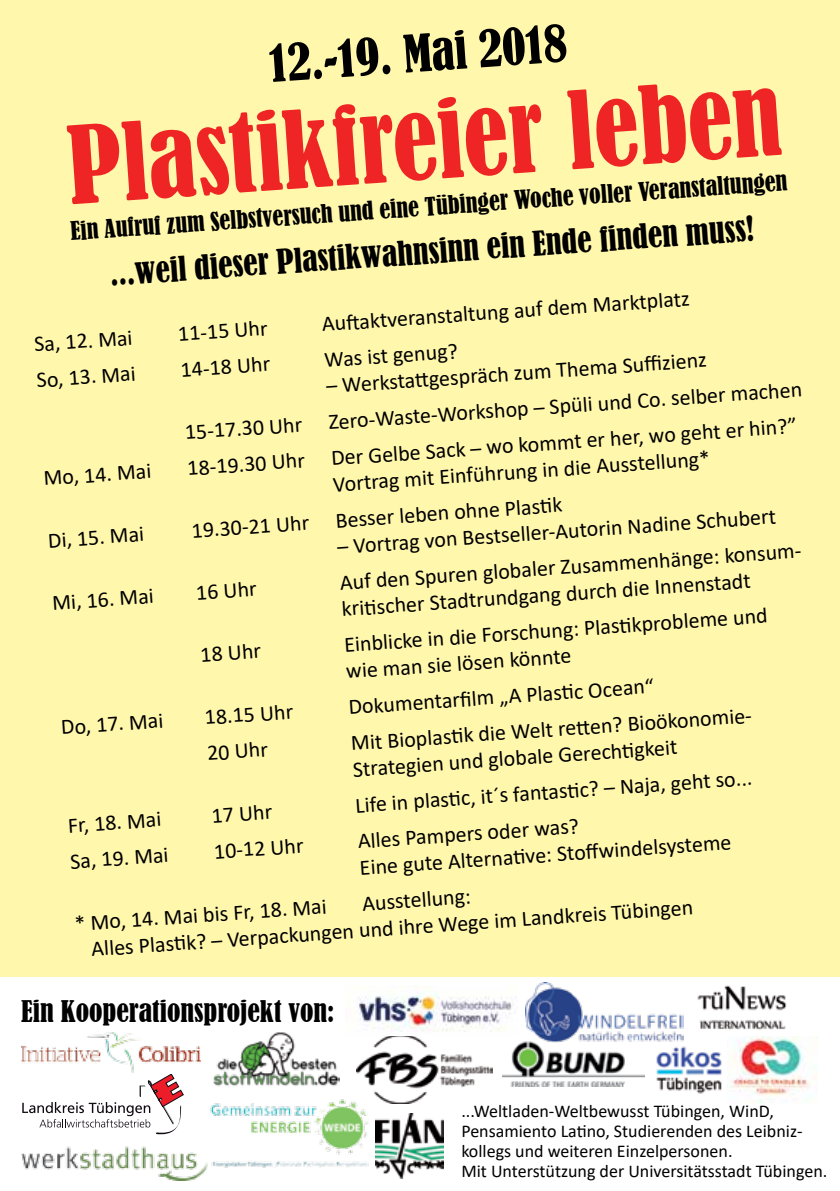
<style>
.page{position:relative;width:840px;height:1191px;background:#fff}
.page>*{position:absolute;margin:0;border:0;box-sizing:border-box;transform-origin:0 0}
.t1{font:condensed 100px "Bernard";color:#ee2524}
.t2{font:condensed 48px "Bernard";color:#000}
.t3{font:condensed 32px "Bernard";color:#000}
.t4{font:condensed 28px "Bernard";color:#000}
.t5{font:condensed 24px "Bernard";color:#000}
.t6{font:22px/26.4px "Calibri";color:#000}
.t7{font:18px/20px "Calibri";color:#000}
</style>
<div class="page">
<div style="left:0;top:0;width:839px;height:1191px;background:#fff7ac"></div>
<div style="left:0;top:977px;width:839px;height:214px;background:#fff"></div>
<img style="left:21px;top:1032px;width:179px;height:40px">
<img style="left:22px;top:1146px;width:185px;height:34px">
<svg style="left:22px;top:1074px;width:161px;height:61px"></svg>
<img style="left:375px;top:1113px;width:68px;height:65px">
<img style="left:356px;top:1036px;width:136px;height:67px">
<img style="left:656px;top:1041px;width:66px;height:53px">
<img style="left:697px;top:985px;width:90px;height:45px">
<img style="left:502px;top:1041px;width:142px;height:45px">
<img style="left:207px;top:1098px;width:165px;height:70px">
<img style="left:525px;top:982px;width:158px;height:60px">
<img style="left:213px;top:1032px;width:126px;height:54px">
<img style="left:358px;top:985px;width:158px;height:47px">
<img style="left:727px;top:1036px;width:83px;height:67px">
<h2 class="t2" style="left:267px;top:36px;width:300px;rotate:-4deg">12.-19. Mai 2018</h2>
<h1 class="t1" style="left:64px;top:108px;width:716px;rotate:-4deg">Plastikfreier leben</h1>
<p class="t5" style="left:69px;top:217px;width:719px;rotate:-4deg">Ein Aufruf zum Selbstversuch und eine Tübinger Woche voller Veranstaltungen</p>
<h3 class="t3" style="left:109px;top:255px;width:647px;rotate:-4deg">...weil dieser Plastikwahnsinn ein Ende finden muss!</h3>
<p class="t6" style="left:321px;top:310px;width:370px;rotate:-4deg">Auft aktveranstaltung auf dem Marktplatz</p>
<p class="t6" style="left:33px;top:330px;width:100px;rotate:-4deg">Sa, 12. Mai</p>
<p class="t6" style="left:177px;top:320px;width:91px;rotate:-4deg">11-15 Uhr</p>
<p class="t6" style="left:323px;top:346px;width:135px;rotate:-4deg">Was ist genug?</p>
<p class="t6" style="left:181px;top:378px;width:619px;line-height:36px;text-indent:144px;rotate:-4deg">– Werkstatt gespräch zum Thema Suffi zienz<br>15-17.30 Uhr Zero-Waste-Workshop – Spüli und Co. selber machen</p>
<p class="t6" style="left:36px;top:366px;width:100px;rotate:-4deg">So, 13. Mai</p>
<p class="t6" style="left:179px;top:356px;width:91px;rotate:-4deg">14-18 Uhr</p>
<p class="t6" style="left:330px;top:444px;width:468px;text-indent:-144px;rotate:-4deg">18-19.30 Uhr Der Gelbe Sack – wo kommt er her, wo geht er hin?”<br>Vortrag mit Einführung in die Ausstellung*</p>
<p class="t6" style="left:43px;top:464px;width:109px;rotate:-4deg">Mo, 14. Mai</p>
<p class="t6" style="left:191px;top:516px;width:372px;rotate:-4deg">19.30-21 Uhr Besser leben ohne Plasti k</p>
<p class="t6" style="left:336px;top:533px;width:441px;rotate:-4deg">– Vortrag von Bestseller-Autorin Nadine Schubert</p>
<p class="t6" style="left:47px;top:526px;width:98px;rotate:-4deg">Di, 15. Mai</p>
<p class="t6" style="left:339px;top:569px;width:479px;rotate:-4deg">Auf den Spuren globaler Zusammenhänge: konsum&shy;kriti scher Stadtrundgang durch die Innenstadt</p>
<p class="t6" style="left:51px;top:589px;width:103px;rotate:-4deg">Mi, 16. Mai</p>
<p class="t6" style="left:195px;top:579px;width:62px;rotate:-4deg">16 Uhr</p>
<p class="t6" style="left:343px;top:631px;width:425px;rotate:-4deg">Einblicke in die Forschung: Plasti kprobleme und wie man sie lösen könnte</p>
<p class="t6" style="left:199px;top:641px;width:62px;rotate:-4deg">18 Uhr</p>
<p class="t6" style="left:347px;top:693px;width:307px;rotate:-4deg">Dokumentarfi lm „A Plasti c Ocean“</p>
<p class="t6" style="left:60px;top:713px;width:104px;rotate:-4deg">Do, 17. Mai</p>
<p class="t6" style="left:204px;top:703px;width:90px;rotate:-4deg">18.15 Uhr</p>
<p class="t6" style="left:350px;top:729px;width:418px;rotate:-4deg">Mit Bioplasti k die Welt rett en? Bioökonomie-<br>Strategien und globale Gerechti gkeit</p>
<p class="t6" style="left:206px;top:739px;width:62px;rotate:-4deg">20 Uhr</p>
<p class="t6" style="left:354px;top:791px;width:399px;rotate:-4deg">Life in plasti c, it´s fantasti c? – Naja, geht so...</p>
<p class="t6" style="left:67px;top:811px;width:95px;rotate:-4deg">Fr, 18. Mai</p>
<p class="t6" style="left:210px;top:801px;width:62px;rotate:-4deg">17 Uhr</p>
<p class="t6" style="left:357px;top:827px;width:374px;rotate:-4deg">Alles Pampers oder was?<br>Eine gute Alternati ve: Stoff windelsysteme</p>
<p class="t6" style="left:69px;top:847px;width:100px;rotate:-4deg">Sa, 19. Mai</p>
<p class="t6" style="left:213px;top:837px;width:91px;rotate:-4deg">10-12 Uhr</p>
<p class="t6" style="left:89px;top:908px;width:604px;text-indent:273px;rotate:-4deg">Ausstellung:<br>Alles Plasti k? – Verpackungen und ihre Wege im Landkreis Tübingen</p>
<p class="t6" style="left:74px;top:909px;width:254px;rotate:-4deg">* Mo, 14. Mai bis Fr, 18. Mai</p>
<p class="t4" style="left:21px;top:995px;width:314px">Ein Kooperationsprojekt von:</p>
<p class="t7" style="left:461px;top:1100px;width:367px">...Weltladen-Weltbewusst Tübingen, WinD, Pensamiento Latino, Studierenden des Leibniz&shy;kollegs und weiteren Einzelpersonen.<br>Mit Unterstützung der Universitätsstadt Tübingen.</p>
</div>
